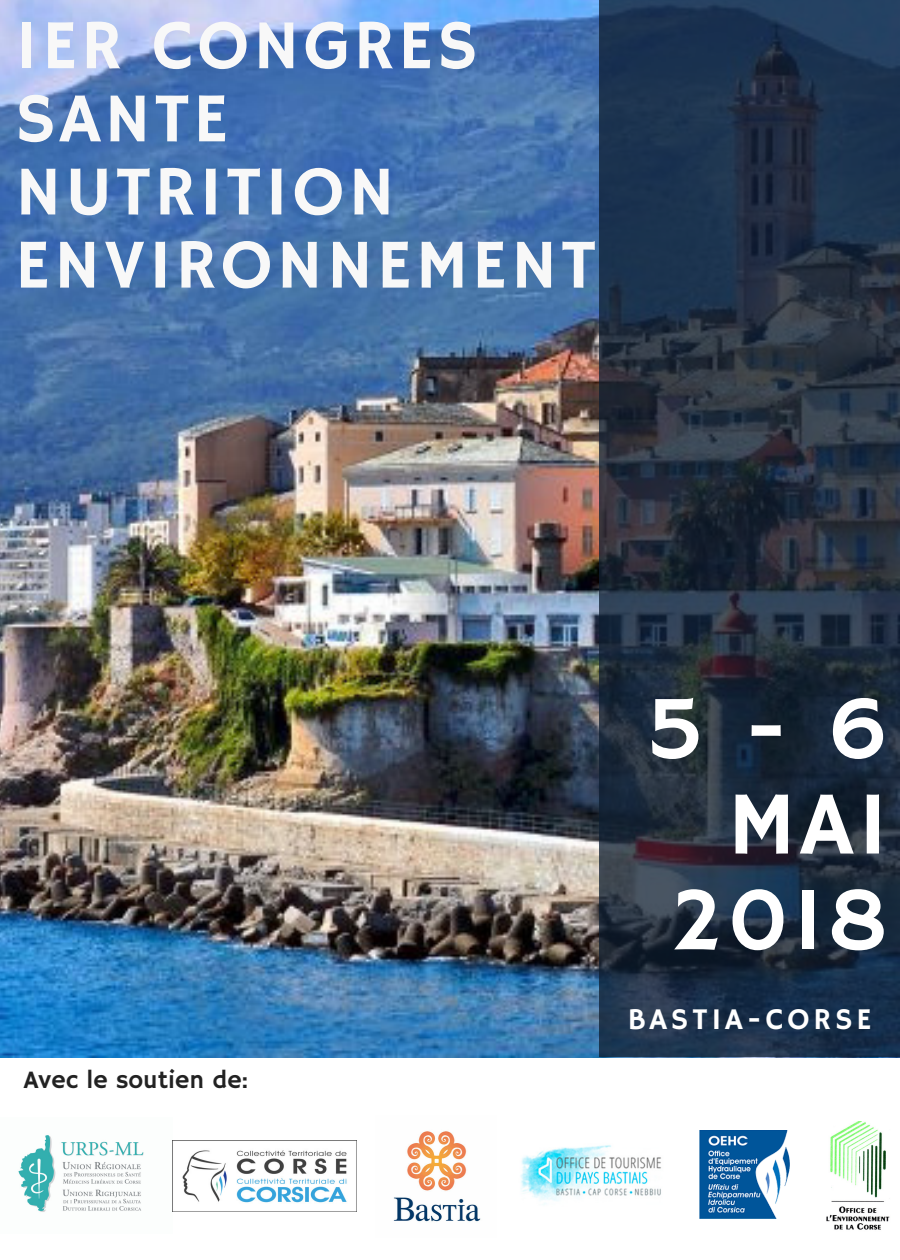
<style>
.page{position:relative;width:900px;height:1260px;background:#fff}
.page>*{position:absolute;margin:0;border:0;box-sizing:border-box;transform-origin:0 0}
.t1{font:90.5px/95.5px "Hammersmith One";letter-spacing:.05em;color:#fff;text-align:right}
.t2{font:70.5px/73px "Hammersmith One";letter-spacing:.05em;color:#f8f8f8}
.t3{font:30.25px "Hammersmith One";letter-spacing:.13em;color:#fff}
.t4{font:25.25px "Hammersmith One";color:#222}
</style>
<div class="page">
<img style="left:0;top:0;width:900px;height:1058px">
<svg style="left:599px;top:0;width:301px;height:1057px;background:#212f43"></svg>
<img style="left:393px;top:1131px;width:88px;height:91px">
<img style="left:520px;top:1145px;width:141px;height:60px">
<img style="left:18px;top:1135px;width:126px;height:77px">
<img style="left:172px;top:1140px;width:184px;height:71px">
<img style="left:699px;top:1131px;width:90px;height:88px">
<img style="left:827px;top:1121px;width:63px;height:109px">
<p class="t2" style="left:15px;top:12px;width:583px">1ER CONGRES<br>SANTE<br>NUTRITION<br>ENVIRONNEMENT</p>
<p class="t4" style="left:24px;top:1065px;width:226px">Avec le soutien de:</p>
<p class="t1" style="left:644px;top:685px;width:245px">5-6<br>MAI<br>2018</p>
<p class="t3" style="left:628px;top:1002px;width:245px">BASTIA-CORSE</p>
</div>
